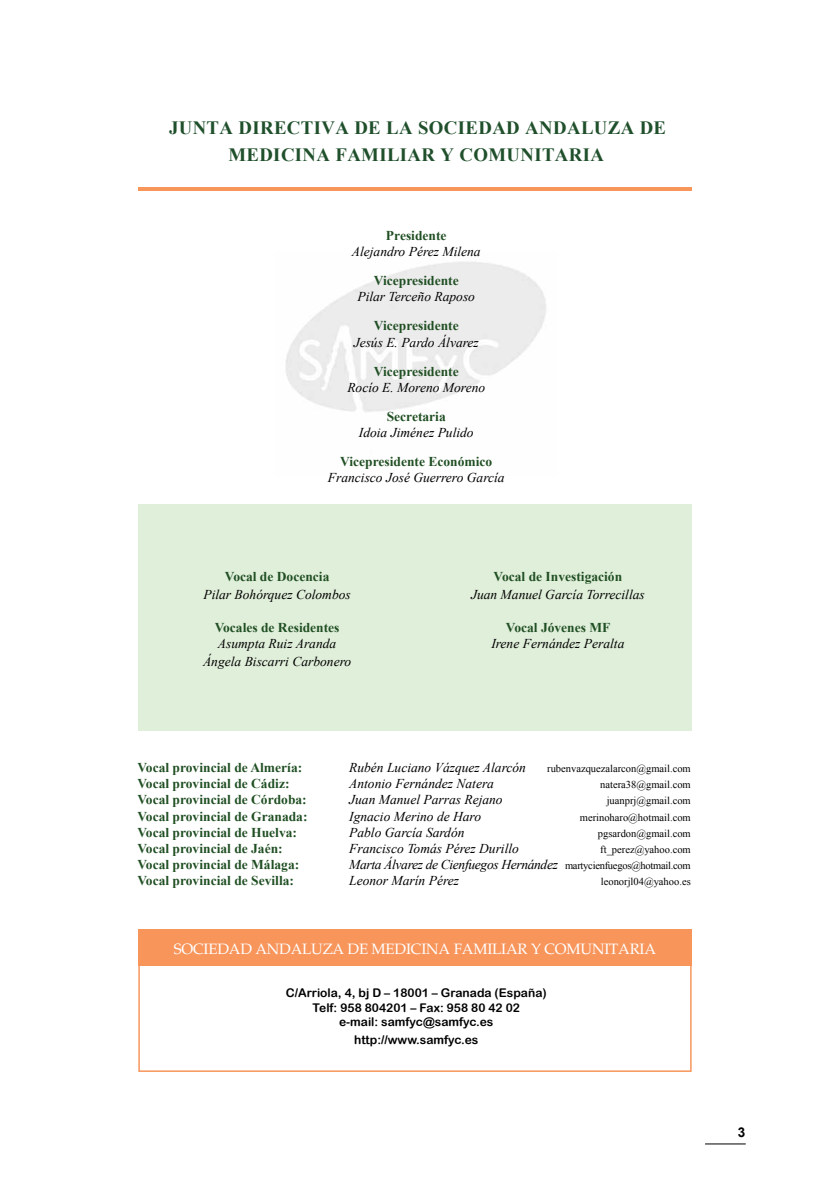
<style>
.page{position:relative;width:830px;height:1191px;background:#fff}
.page>*{position:absolute;margin:0;border:0;box-sizing:border-box;transform-origin:0 0}
.t1{font:700 18.75px/27px "Times New Roman";letter-spacing:.02em;color:#1f4f2b;text-align:center}
.t2{font:15px "Palatino";letter-spacing:-.01em;color:#fff}
.t3{font:italic 13.5px "Times New Roman";color:#000}
.t4{font:700 13.5px "Times New Roman";color:#204f23}
.t5{font:italic 13.5px "Times New Roman";letter-spacing:-.025em;color:#000}
.t6{font:700 13.5px "Arial";color:#000}
.t7{font:12px/14.4px "Arial Rounded MT Bold";color:#000;text-align:center}
.t8{font:10.5px "Times New Roman";color:#000}
.s1{font-style:normal;font-size:10.5px}
</style>
<div class="page">
<hr style="left:704px;top:1143px;width:41px;height:1px;background:#000">
<div style="left:138px;top:505px;width:553px;height:226px;background:#e0efda"></div>
<img style="left:285px;top:262px;width:261px;height:150px">
<div style="left:138px;top:929px;width:553px;height:36px;background:#f7955b"></div>
<div style="left:138px;top:929px;width:553px;height:143px;border:2px solid #f7955b"></div>
<hr style="left:138px;top:187px;width:553px;height:4px;background:#f7955b">
<h1 class="t1" style="left:169px;top:114px;width:498px">JUNTA DIRECTIVA DE LA SOCIEDAD ANDALUZA DE<br>MEDICINA FAMILIAR Y COMUNITARIA</h1>
<p class="t4" style="left:386px;top:226px;width:62px">Presidente</p>
<p class="t3" style="left:351px;top:242px;width:130px">Alejandro Pérez Milena</p>
<p class="t4" style="left:373px;top:271px;width:86px">Vicepresidente</p>
<p class="t3" style="left:357px;top:287px;width:119px">Pilar Terceño Raposo</p>
<p class="t4" style="left:373px;top:316px;width:86px">Vicepresidente</p>
<p class="t3" style="left:353px;top:333px;width:126px">Jesús E. Pardo Álvarez</p>
<p class="t4" style="left:373px;top:362px;width:86px">Vicepresidente</p>
<p class="t3" style="left:347px;top:378px;width:139px">Rocío E. Moreno Moreno</p>
<p class="t4" style="left:386px;top:407px;width:60px">Secretaria</p>
<p class="t3" style="left:358px;top:423px;width:116px">Idoia Jiménez Pulido</p>
<p class="t4" style="left:340px;top:452px;width:153px">Vicepresidente Económico</p>
<p class="t3" style="left:328px;top:468px;width:178px">Francisco José Guerrero García</p>
<p class="t4" style="left:225px;top:567px;width:106px">Vocal de Docencia</p>
<p class="t4" style="left:493px;top:567px;width:130px">Vocal de Investigación</p>
<p class="t3" style="left:203px;top:585px;width:149px">Pilar Bohórquez Colombos</p>
<p class="t3" style="left:471px;top:585px;width:175px">Juan Manuel García Torrecillas</p>
<p class="t4" style="left:214px;top:618px;width:126px">Vocales de Residentes</p>
<p class="t4" style="left:505px;top:618px;width:106px">Vocal Jóvenes MF</p>
<p class="t3" style="left:218px;top:634px;width:120px">Asumpta Ruiz Aranda</p>
<p class="t3" style="left:491px;top:634px;width:134px">Irene Fernández Peralta</p>
<p class="t3" style="left:203px;top:652px;width:149px">Ángela Biscarri Carbonero</p>
<p class="t4" style="left:137px;top:758px;width:166px">Vocal provincial de Almería:</p>
<p class="t3" style="left:349px;top:758px;width:178px">Rubén Luciano Vázquez Alarcón</p>
<p class="t8" style="left:547px;top:761px;width:145px">rubenvazquezalarcon@gmail.com</p>
<p class="t4" style="left:137px;top:774px;width:153px">Vocal provincial de Cádiz:</p>
<p class="t3" style="left:349px;top:774px;width:146px">Antonio Fernández Natera</p>
<p class="t8" style="left:600px;top:777px;width:92px">natera38@gmail.com</p>
<p class="t4" style="left:137px;top:790px;width:171px">Vocal provincial de Córdoba:</p>
<p class="t3" style="left:349px;top:790px;width:155px">Juan Manuel Parras Rejano</p>
<p class="t8" style="left:606px;top:793px;width:86px">juanprj@gmail.com</p>
<p class="t4" style="left:137px;top:806px;width:171px">Vocal provincial de Granada:</p>
<p class="t3" style="left:349px;top:806px;width:133px">Ignacio Merino de Haro</p>
<p class="t8" style="left:579px;top:810px;width:112px">merinoharo@hotmail.com</p>
<p class="t4" style="left:137px;top:823px;width:161px">Vocal provincial de Huelva:</p>
<p class="t3" style="left:349px;top:823px;width:117px">Pablo García Sardón</p>
<p class="t8" style="left:597px;top:826px;width:94px">pgsardon@gmail.com</p>
<p class="t4" style="left:137px;top:839px;width:147px">Vocal provincial de Jaén:</p>
<p class="t3" style="left:349px;top:839px;width:171px">Francisco Tomás Pérez Durillo</p>
<p class="t8" style="left:600px;top:842px;width:92px">ft_perez@yahoo.com</p>
<p class="t4" style="left:137px;top:855px;width:163px">Vocal provincial de Málaga:</p>
<p class="t5" style="left:349px;top:855px;width:343px">Marta Álvarez de Cienfuegos Hernández <span class="s1">martycienfuegos@hotmail.com</span></p>
<p class="t4" style="left:137px;top:871px;width:158px">Vocal provincial de Sevilla:</p>
<p class="t3" style="left:349px;top:871px;width:111px">Leonor Marín Pérez</p>
<p class="t8" style="left:600px;top:874px;width:91px">leonorjl04@yahoo.es</p>
<p class="t2" style="left:174px;top:940px;width:483px">SOCIEDAD ANDALUZA DE MEDICINA FAMILIAR Y COMUNITARIA</p>
<p class="t7" style="left:286px;top:985px;width:262px">C/Arriola, 4, bj D – 18001 – Granada (España)<br>Telf: 958 804201 – Fax: 958 80 42 02<br>e-mail: samfyc@samfyc.es</p>
<p class="t7" style="left:354px;top:1032px;width:126px">http://www.samfyc.es</p>
<p class="t6" style="left:737px;top:1122px;width:9px">3</p>
</div>
